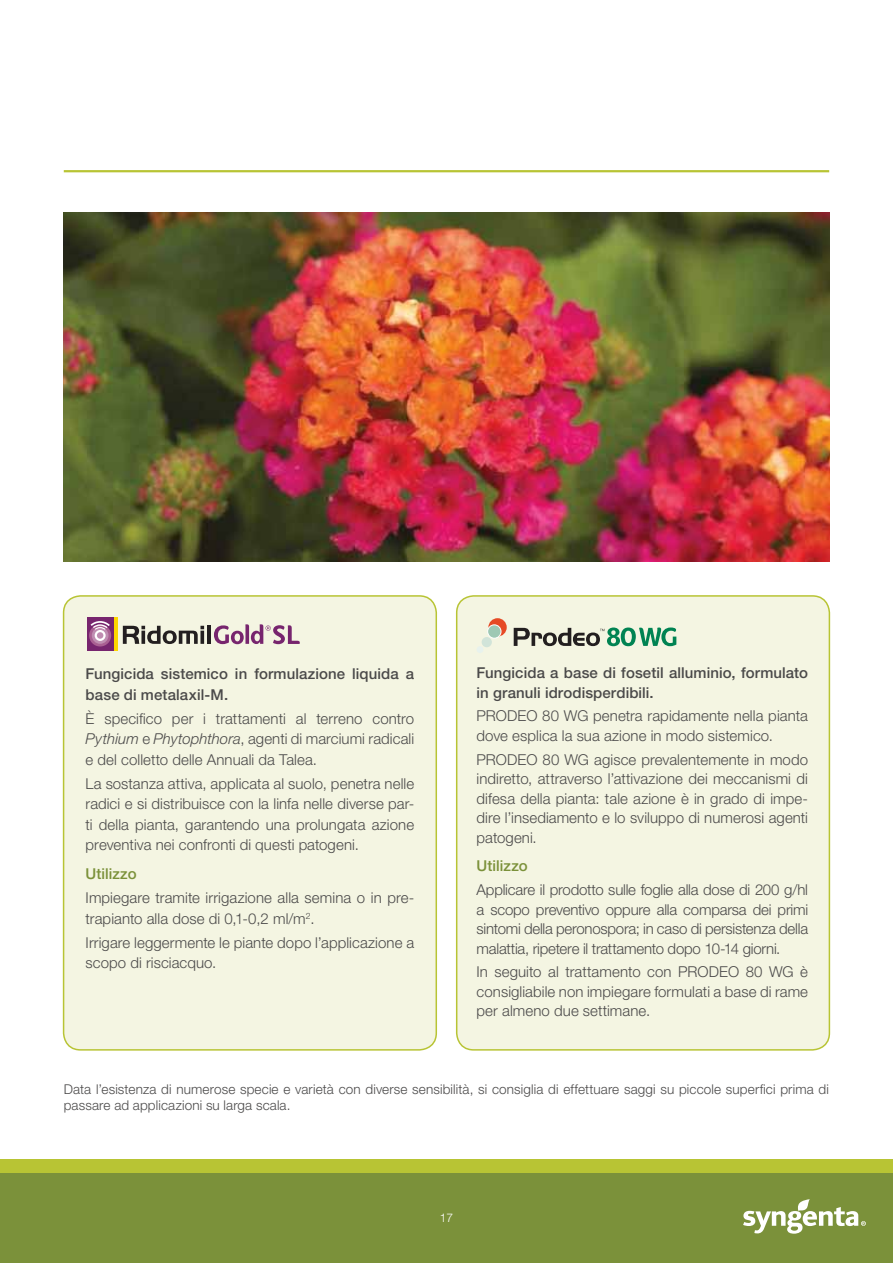
<style>
.page{position:relative;width:893px;height:1263px;background:#fff}
.page>*{position:absolute;margin:0;border:0;box-sizing:border-box;transform-origin:0 0}
.t1{font:300 15px/19.5px "Helvetica Neue LT Std";letter-spacing:.005em;color:#4b4a4a;text-align:justify}
.t2{font:500 15px/20.2px "Helvetica Neue LT Std";letter-spacing:.005em;color:#4b4a4a}
.t3{font:500 15px "Helvetica Neue LT Std";letter-spacing:.005em;color:#7b913a}
.t4{font:300 13.5px/16.5px "Helvetica Neue LT Std";letter-spacing:.01em;color:#4b4a4a}
.t5{font:300 12px "Helvetica Neue LT Std";color:#fff}
.s1{font-style:italic}
</style>
<div class="page">
<hr style="left:64px;top:170px;width:765px;height:2px;background:#b8c434">
<div style="left:64px;top:596px;width:372px;height:454px;background:#f4f5e2;border-radius:17px"></div>
<svg style="left:123px;top:626px;width:81px;height:18px"></svg>
<hr style="left:207px;top:626px;width:4px;height:18px;background:#231f20">
<div style="left:113px;top:617px;width:5px;height:34px;background:#fed600"></div>
<div style="left:87px;top:617px;width:26px;height:34px;background:#77256e"></div>
<div style="left:89px;top:624px;width:22px;height:22px;background:#a96092;border-radius:50%"></div>
<div style="left:92px;top:627px;width:16px;height:17px;background:#bf8db1;border-radius:50%"></div>
<svg style="left:91px;top:621px;width:19px;height:20px"></svg>
<svg style="left:214px;top:624px;width:86px;height:20px"></svg>
<div style="left:63px;top:595px;width:374px;height:455px;border:2px solid #b8c434;border-radius:17px"></div>
<div style="left:457px;top:596px;width:372px;height:454px;background:#f4f5e2;border-radius:17px"></div>
<svg style="left:488px;top:618px;width:19px;height:18px"></svg>
<div style="left:488px;top:625px;width:13px;height:13px;background:#9ec8b4;border-radius:50%"></div>
<div style="left:487px;top:625px;width:14px;height:13px;border:1px solid #fff;border-radius:50%"></div>
<div style="left:477px;top:646px;width:6px;height:7px;background:#e8f2ed;border-radius:50%"></div>
<div style="left:482px;top:637px;width:10px;height:10px;background:#d1e4d9;border-radius:50%"></div>
<svg style="left:514px;top:627px;width:162px;height:19px"></svg>
<div style="left:456px;top:595px;width:374px;height:455px;border:2px solid #b8c434;border-radius:17px"></div>
<img style="left:64px;top:213px;width:765px;height:348px">
<div style="left:0;top:1159px;width:893px;height:15px;background:#b8c434"></div>
<div style="left:0;top:1174px;width:893px;height:89px;background:#7b913a"></div>
<svg style="left:743px;top:1199px;width:123px;height:35px"></svg>
<p class="t2" style="left:86px;top:666px;width:330px">Fungicida sistemico in formulazione liquida a base di metalaxil-M.</p>
<p class="t1" style="left:86px;top:711px;width:330px;line-height:20.2px">È specifico per i trattamenti al terreno contro <span class="s1">Pythium</span> e <span class="s1">Phytophthora</span>, agenti di marciumi radicali e del colletto delle Annuali da Talea.</p>
<p class="t1" style="left:86px;top:776px;width:330px;line-height:20.2px">La sostanza attiva, applicata al suolo, penetra nelle radici e si distribuisce con la linfa nelle diverse par&shy;ti della pianta, garantendo una prolungata azione preventiva nei confronti di questi patogeni.</p>
<p class="t3" style="left:86px;top:868px;width:53px">Utilizzo</p>
<p class="t1" style="left:86px;top:890px;width:330px;line-height:20.2px">Impiegare tramite irrigazione alla semina o in pre&shy;trapianto alla dose di 0,1-0,2 ml/m<sup>2</sup>.</p>
<p class="t1" style="left:86px;top:934px;width:330px;line-height:20.2px">Irrigare leggermente le piante dopo l’applicazione a scopo di risciacquo.</p>
<p class="t2" style="left:477px;top:665px;width:333px;line-height:19.5px">Fungicida a base di fosetil alluminio, formulato in granuli idrodisperdibili.</p>
<p class="t1" style="left:477px;top:708px;width:333px">PRODEO 80 WG penetra rapidamente nella pianta dove esplica la sua azione in modo sistemico.</p>
<p class="t1" style="left:477px;top:751px;width:333px">PRODEO 80 WG agisce prevalentemente in modo indiretto, attraverso l’attivazione dei meccanismi di difesa della pianta: tale azione è in grado di impe&shy;dire l’insediamento e lo sviluppo di numerosi agenti patogeni.</p>
<p class="t3" style="left:477px;top:861px;width:53px">Utilizzo</p>
<p class="t1" style="left:477px;top:882px;width:333px">Applicare il prodotto sulle foglie alla dose di 200 g/hl a scopo preventivo oppure alla comparsa dei primi sintomi della peronospora; in caso di persistenza della malattia, ripetere il trattamento dopo 10-14 giorni.</p>
<p class="t1" style="left:477px;top:964px;width:333px">In seguito al trattamento con PRODEO 80 WG è consigliabile non impiegare formulati a base di rame per almeno due settimane.</p>
<p class="t4" style="left:64px;top:1082px;width:767px">Data l’esistenza di numerose specie e varietà con diverse sensibilità, si consiglia di effettuare saggi su piccole superfici prima di passare ad applicazioni su larga scala.</p>
<p class="t5" style="left:440px;top:1213px;width:15px">17</p>
</div>
